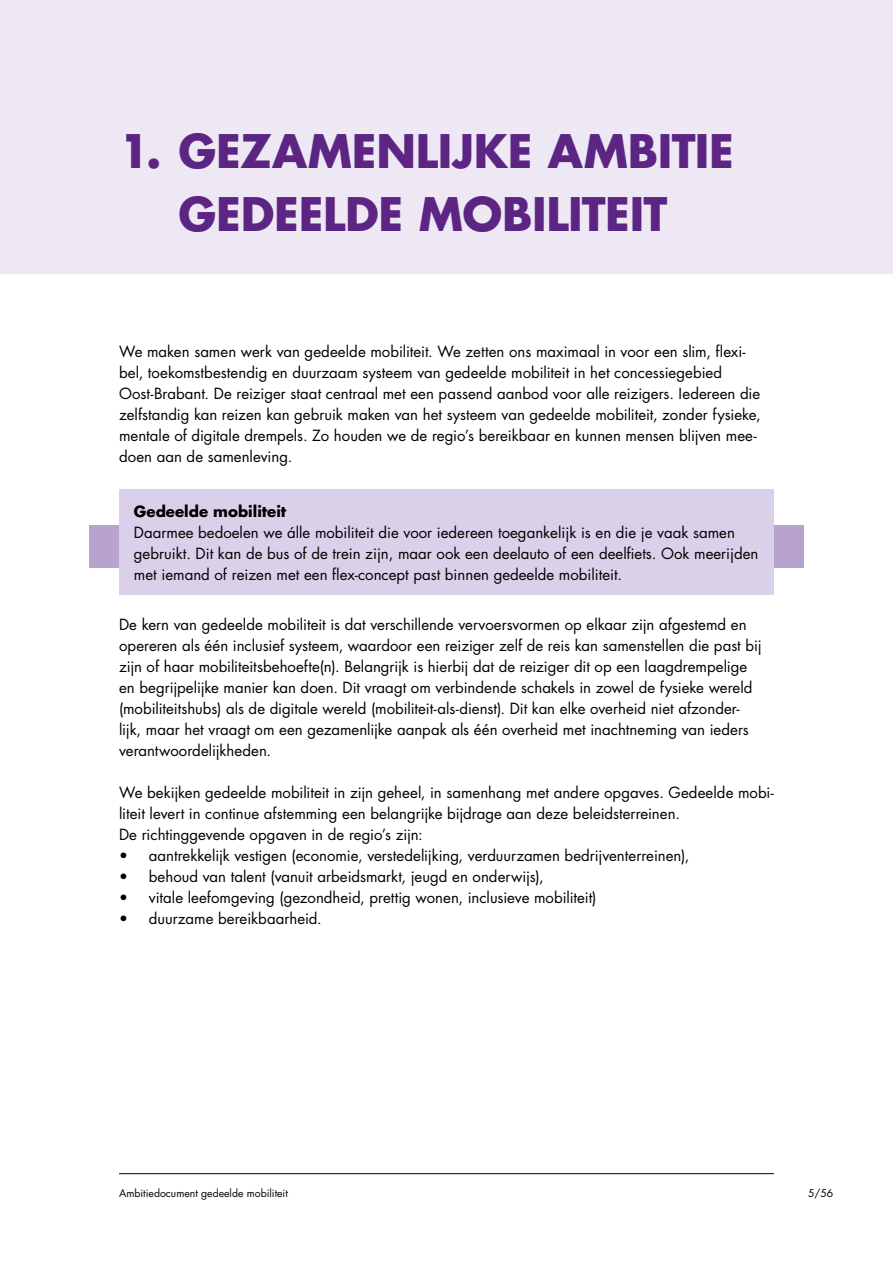
<style>
.page{position:relative;width:893px;height:1263px;background:#fff}
.page>*{position:absolute;margin:0;border:0;box-sizing:border-box;transform-origin:0 0}
.t1{font:700 45px/63px "Futura Std";letter-spacing:-.005em;color:#5c2483;text-align:center}
.t2{font:15px/21px "Futura Std";color:#000}
.t3{font:700 15px "Futura Std";color:#000}
.t4{font:10.5px "Futura Std";color:#000}
</style>
<div class="page">
<hr style="left:119px;top:1173px;width:655px;height:1px;background:#000">
<div style="left:89px;top:525px;width:715px;height:42px;background:#b8a2ce"></div>
<div style="left:0;top:0;width:893px;height:273px;background:#ede8f4"></div>
<div style="left:119px;top:489px;width:655px;height:105px;background:#dbd0e9"></div>
<h1 class="t1" style="left:119px;top:119px;width:616px">1. GEZAMENLIJKE AMBITIE<br>GEDEELDE MOBILITEIT</h1>
<p class="t2" style="left:119px;top:341px;width:643px">We maken samen werk van gedeelde mobiliteit. We zetten ons maximaal in voor een slim, flexi&shy;bel, toekomstbestendig en duurzaam systeem van gedeelde mobiliteit in het concessiegebied Oost-Brabant. De reiziger staat centraal met een passend aanbod voor alle reizigers. Iedereen die zelfstandig kan reizen kan gebruik maken van het systeem van gedeelde mobiliteit, zonder fysieke, mentale of digitale drempels. Zo houden we de regio’s bereikbaar en kunnen mensen blijven mee&shy;doen aan de samenleving.</p>
<p class="t3" style="left:134px;top:501px;width:154px">Gedeelde mobiliteit</p>
<p class="t2" style="left:134px;top:522px;width:626px">Daarmee bedoelen we álle mobiliteit die voor iedereen toegankelijk is en die je vaak samen gebruikt. Dit kan de bus of de trein zijn, maar ook een deelauto of een deelfiets. Ook meerijden met iemand of reizen met een flex-concept past binnen gedeelde mobiliteit.</p>
<p class="t2" style="left:119px;top:614px;width:644px">De kern van gedeelde mobiliteit is dat verschillende vervoersvormen op elkaar zijn afgestemd en opereren als één inclusief systeem, waardoor een reiziger zelf de reis kan samenstellen die past bij zijn of haar mobiliteitsbehoefte(n). Belangrijk is hierbij dat de reiziger dit op een laagdrempelige en begrijpelijke manier kan doen. Dit vraagt om verbindende schakels in zowel de fysieke wereld (mobiliteitshubs) als de digitale wereld (mobiliteit-als-dienst). Dit kan elke overheid niet afzonder&shy;lijk, maar het vraagt om een gezamenlijke aanpak als één overheid met inachtneming van ieders verantwoordelijkheden.</p>
<p class="t2" style="left:119px;top:782px;width:656px">We bekijken gedeelde mobiliteit in zijn geheel, in samenhang met andere opgaves. Gedeelde mobi&shy;liteit levert in continue afstemming een belangrijke bijdrage aan deze beleidsterreinen.<br>De richtinggevende opgaven in de regio’s zijn:</p>
<p class="t2" style="left:119px;top:845px;width:572px">• aantrekkelijk vestigen (economie, verstedelijking, verduurzamen bedrijventerreinen),</p>
<p class="t2" style="left:119px;top:866px;width:426px">• behoud van talent (vanuit arbeidsmarkt, jeugd en onderwijs),</p>
<p class="t2" style="left:119px;top:887px;width:479px">• vitale leefomgeving (gezondheid, prettig wonen, inclusieve mobiliteit)</p>
<p class="t2" style="left:119px;top:908px;width:204px">• duurzame bereikbaarheid.</p>
<p class="t4" style="left:119px;top:1187px;width:170px">Ambitiedocument gedeelde mobiliteit</p>
<p class="t4" style="left:808px;top:1187px;width:27px">5/56</p>
</div>
